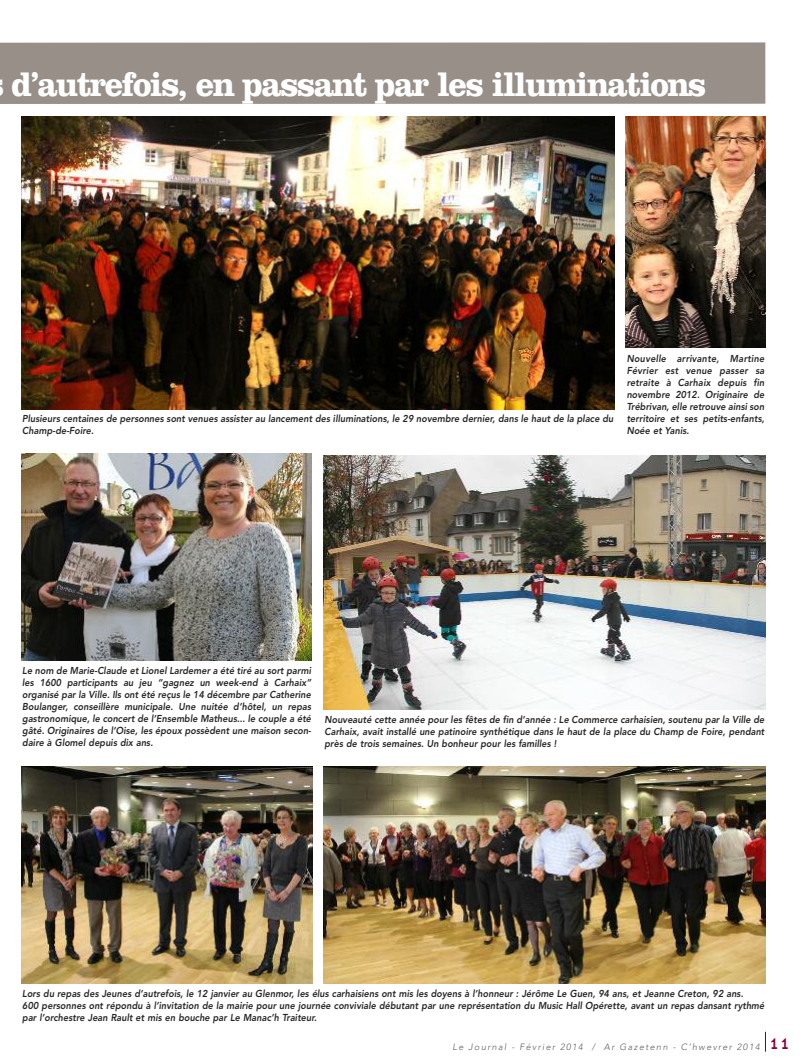
<style>
.page{position:relative;width:808px;height:1063px;background:#fff}
.page>*{position:absolute;margin:0;border:0;box-sizing:border-box;transform-origin:0 0}
.t1{font:700 35px "Clarendon";letter-spacing:-.05em;color:#fff;scale:.95 1}
.t2{font:italic 800 10px/12px "Avenir";letter-spacing:.005em;color:#272627;text-align:justify;scale:.91 1}
.t3{font:italic 300 9px "Avenir";letter-spacing:.155em;color:#5d5c5d}
.s1{font-family:"Base Nine";font-weight:400;font-style:normal;font-size:16px;color:#850042}
</style>
<div class="page">
<div style="left:0;top:42px;width:765px;height:62px;background:#978f88"></div>
<img style="left:323px;top:455px;width:442px;height:254px">
<img style="left:626px;top:116px;width:139px;height:232px">
<img style="left:21px;top:116px;width:593px;height:293px">
<img style="left:21px;top:454px;width:290px;height:206px">
<img style="left:21px;top:767px;width:291px;height:216px">
<img style="left:323px;top:767px;width:442px;height:216px">
<svg style="left:765px;top:1032px;width:1px;height:20px"></svg>
<h1 class="t1" style="left:11px;top:63px;width:733px">d’autrefois, en passant par les illuminations</h1>
<p class="t2" style="left:22px;top:413px;width:651px">Plusieurs centaines de personnes sont venues assister au lancement des illuminations, le 29 novembre dernier, dans le haut de la place du<br>Champ-de-Foire.</p>
<p class="t2" style="left:627px;top:353px;width:153px">Nouvelle arrivante, Martine Février est venue passer sa retraite à Carhaix depuis fin novembre 2012. Originaire de Trébrivan, elle retrouve ainsi son territoire et ses petits-enfants, Noée et Yanis.</p>
<p class="t2" style="left:22px;top:665px;width:319px">Le nom de Marie-Claude et Lionel Lardemer a été tiré au sort parmi les 1600 participants au jeu “gagnez un week-end à Carhaix” organisé par la Ville. Ils ont été reçus le 14 décembre par Catherine Boulanger, conseillère municipale. Une nuitée d’hôtel, un repas gastronomique, le concert de l’Ensemble Matheus... le couple a été gâté. Originaires de l’Oise, les époux possèdent une maison secon&shy;daire à Glomel depuis dix ans.</p>
<p class="t2" style="left:324px;top:715px;width:485px">Nouveauté cette année pour les fêtes de fin d’année : Le Commerce carhaisien, soutenu par la Ville de Carhaix, avait installé une patinoire synthétique dans le haut de la place du Champ de Foire, pendant près de trois semaines. Un bonheur pour les familles !</p>
<p class="t2" style="left:22px;top:988px;width:817px;text-align:left">Lors du repas des Jeunes d’autrefois, le 12 janvier au Glenmor, les élus carhaisiens ont mis les doyens à l’honneur : Jérôme Le Guen, 94 ans, et Jeanne Creton, 92 ans.<br>600 personnes ont répondu à l’invitation de la mairie pour une journée conviviale débutant par une représentation du Music Hall Opérette, avant un repas dansant rythmé par l’orchestre Jean Rault et mis en bouche par Le Manac’h Traiteur.</p>
<p class="t3" style="left:453px;top:1043px;width:339px">Le Journal - Février 2014 / Ar Gazetenn - C’hwevrer 2014 <span class="s1">11</span></p>
</div>
